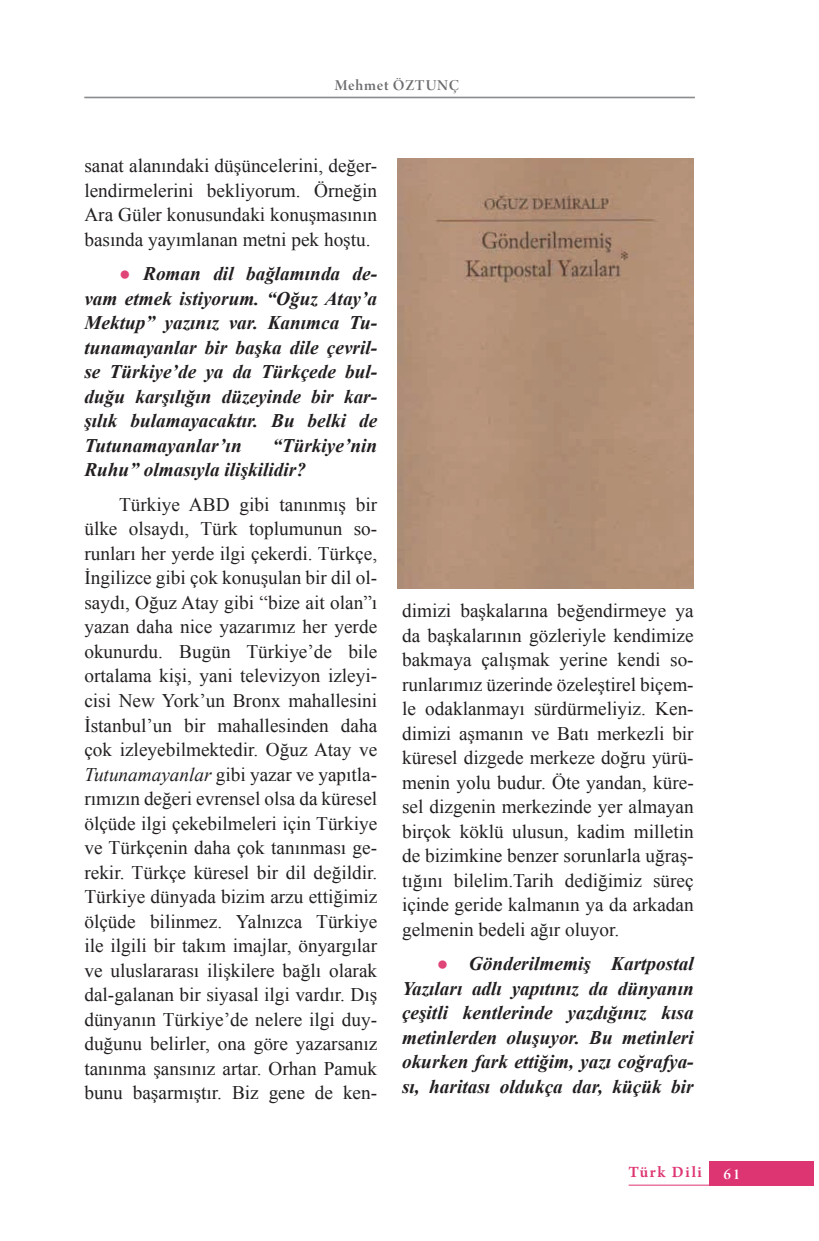
<style>
.page{position:relative;width:819px;height:1241px;background:#fff}
.page>*{position:absolute;margin:0;border:0;box-sizing:border-box;transform-origin:0 0}
.t1{font:19.25px/24.5px "Times New Roman";color:#231f20;text-align:justify}
.t2{font:italic 700 19.25px/24.5px "Times New Roman";color:#231f20;text-align:justify}
.t3{font:600 16.62px "Arno Pro";letter-spacing:.1em;color:#dd3472}
.t4{font:16.1px "Arno Pro Smbd Display";letter-spacing:.045em;color:#6c6d70}
.t5{font:16.1px "Arno Pro Smbd Display";color:#fff}
.s1{font-style:normal;color:#df4577}
.s2{font-style:italic}
</style>
<div class="page">
<hr style="left:84px;top:97px;width:610px;height:1px;background:#808285">
<div style="left:709px;top:1160px;width:105px;height:25px;background:#dd3472"></div>
<hr style="left:628px;top:1184px;width:81px;height:1px;background:#dd3472">
<div style="left:397px;top:159px;width:296px;height:429px;background:#b29077"></div>
<p class="t4" style="left:335px;top:76px;width:126px">Mehmet ÖZTUNÇ</p>
<p class="t1" style="left:84px;top:153px;width:294px">sanat alanındaki düşüncelerini, değer&shy;lendirmelerini bekliyorum. Örneğin Ara Güler konusundaki konuşmasının basında yayımlanan metni pek hoştu.</p>
<p class="t2" style="left:84px;top:261px;width:294px;text-indent:35px"><span class="s1">●</span> Roman dil bağlamında de&shy;vam etmek istiyorum. “Oğuz Atay’a Mektup” yazınız var. Kanımca Tu&shy;tunamayanlar bir başka dile çevril&shy;se Türkiye’de ya da Türkçede bul&shy;duğu karşılığın düzeyinde bir kar&shy;şılık bulamayacaktır. Bu belki de Tutunamayanlar’ın</p>
<p class="t2" style="left:84px;top:432px;width:294px;text-indent:188px">“Türkiye’nin<br>Ruhu” olmasıyla ilişkilidir?</p>
<p class="t1" style="left:84px;top:491px;width:294px;text-indent:35px">Türkiye ABD gibi tanınmış bir ülke olsaydı, Türk toplumunun so&shy;runları her yerde ilgi çekerdi. Türkçe, İngilizce gibi çok konuşulan bir dil ol&shy;saydı, Oğuz Atay gibi “bize ait olan”ı yazan daha nice yazarımız her yerde okunurdu. Bugün Türkiye’de bile ortalama kişi, yani televizyon izleyi&shy;cisi New York’un Bronx mahallesini İstanbul’un bir mahallesinden daha çok izleyebilmektedir. Oğuz Atay ve <span class="s2">Tutunamayanlar</span> gibi yazar ve yapıtla&shy;rımızın değeri evrensel olsa da küresel ölçüde ilgi çekebilmeleri için Türkiye ve Türkçenin daha çok tanınması ge&shy;rekir. Türkçe küresel bir dil değildir.<br>Türkiye dünyada bizim arzu ettiğimiz ölçüde bilinmez. Yalnızca Türkiye ile ilgili bir takım imajlar, önyargılar ve uluslararası ilişkilere bağlı olarak dal-galanan bir siyasal ilgi vardır. Dış dünyanın Türkiye’de nelere ilgi duy&shy;duğunu belirler, ona göre yazarsanız tanınma şansınız artar. Orhan Pamuk bunu başarmıştır. Biz gene de ken-</p>
<p class="t1" style="left:402px;top:598px;width:293px">dimizi başkalarına beğendirmeye ya da başkalarının gözleriyle kendimize bakmaya çalışmak yerine kendi so&shy;runlarımız üzerinde özeleştirel biçem&shy;le odaklanmayı sürdürmeliyiz. Ken&shy;dimizi aşmanın ve Batı merkezli bir küresel dizgede merkeze doğru yürü&shy;menin yolu budur. Öte yandan, küre&shy;sel dizgenin merkezinde yer almayan birçok köklü ulusun, kadim milletin de bizimkine benzer sorunlarla uğraş&shy;tığını bilelim.Tarih dediğimiz süreç içinde geride kalmanın ya da arkadan gelmenin bedeli ağır oluyor.</p>
<p class="t2" style="left:402px;top:951px;width:293px;text-indent:35px"><span class="s1">●</span> Gönderilmemiş Kartpostal Yazıları adlı yapıtınız da dünyanın çeşitli kentlerinde yazdığınız kısa metinlerden oluşuyor. Bu metinleri okurken fark ettiğim, yazı coğrafya&shy;sı, haritası oldukça dar, küçük bir</p>
<p class="t3" style="left:628px;top:1162px;width:75px">Türk Dili</p>
<p class="t5" style="left:723px;top:1164px;width:18px">61</p>
</div>
